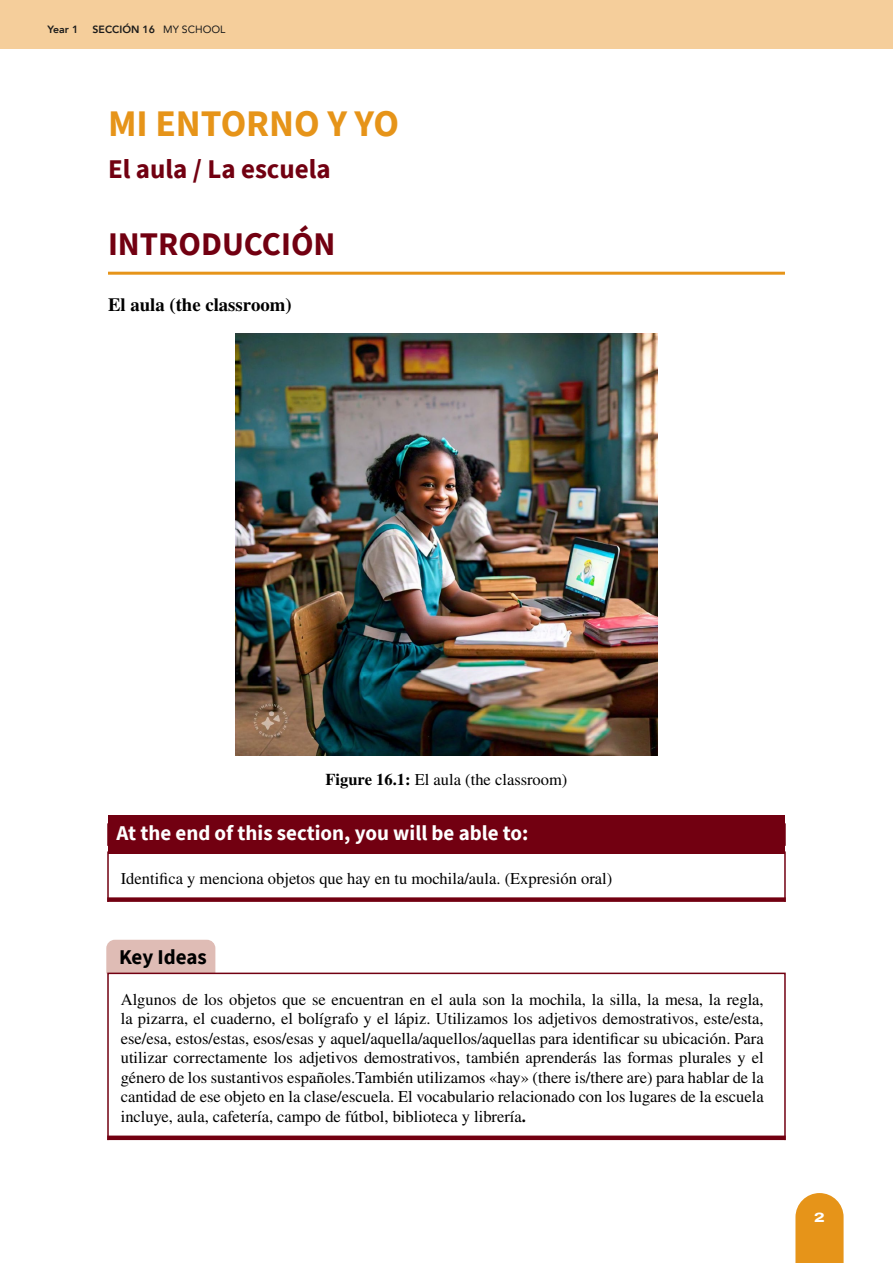
<style>
.page{position:relative;width:893px;height:1263px;background:#fff}
.page>*{position:absolute;margin:0;border:0;box-sizing:border-box;transform-origin:0 0}
.t1{font:700 37.5px "Source Sans Pro";color:#e69419}
.t2{font:700 33px "Source Sans Pro";color:#720011}
.t3{font:700 27px "Source Sans Pro";color:#720011}
.t4{font:700 21px "Source Sans Pro";color:#fff}
.t5{font:700 21px "Source Sans Pro";letter-spacing:-.005em;color:#000}
.t6{font:700 18.75px "STIX General";color:#000}
.t7{font:16.5px/19.5px "STIX General";color:#000;text-align:justify}
.t8{font:800 13.5px "Archivo Expanded";color:#fff}
.t9{font:800 10.5px "Avenir";color:#1a1a1a}
.s1{font-weight:400}
.s2{font-weight:700}
</style>
<div class="page">
<div style="left:0;top:0;width:893px;height:49px;background:#f5ce9b"></div>
<svg style="left:795px;top:1193px;width:49px;height:70px;background:#e89d2e"></svg>
<hr style="left:108px;top:272px;width:677px;height:3px;background:#e69419">
<div style="left:108px;top:815px;width:677px;height:39px;background:#720011"></div>
<div style="left:107px;top:897px;width:679px;height:5px;background:#720011"></div>
<div style="left:106px;top:940px;width:109px;height:33px;background:#dfbcb5"></div>
<div style="left:107px;top:972px;width:679px;height:169px;border:2px solid #720011"></div>
<div style="left:107px;top:1135px;width:679px;height:5px;background:#720011"></div>
<img style="left:235px;top:333px;width:423px;height:423px">
<p class="t9" style="left:48px;top:21px;width:32px">Year 1</p>
<p class="t9" style="left:93px;top:21px;width:134px">SECCIÓN 16 <span class="s1">MY SCHOOL</span></p>
<h1 class="t1" style="left:108px;top:98px;width:293px">MI ENTORNO Y YO</h1>
<h3 class="t3" style="left:108px;top:150px;width:224px">El aula / La escuela</h3>
<h2 class="t2" style="left:108px;top:221px;width:229px">INTRODUCCIÓN</h2>
<p class="t6" style="left:108px;top:291px;width:185px">El aula (the classroom)</p>
<p class="t7" style="left:326px;top:771px;width:243px"><span class="s2">Figure 16.1:</span> El aula (the classroom)</p>
<p class="t4" style="left:117px;top:819px;width:413px">At the end of this section, you will be able to:</p>
<p class="t7" style="left:121px;top:869px;width:493px">Identifica y menciona objetos que hay en tu mochila/aula. (Expresión oral)</p>
<p class="t5" style="left:119px;top:943px;width:89px">Key Ideas</p>
<p class="t7" style="left:121px;top:990px;width:644px">Algunos de los objetos que se encuentran en el aula son la mochila, la silla, la mesa, la regla, la pizarra, el cuaderno, el bolígrafo y el lápiz. Utilizamos los adjetivos demostrativos, este/esta, ese/esa, estos/estas, esos/esas y aquel/aquella/aquellos/aquellas para identificar su ubicación. Para utilizar correctamente los adjetivos demostrativos, también aprenderás las formas plurales y el género de los sustantivos españoles.También utilizamos «hay» (there is/there are) para hablar de la cantidad de ese objeto en la clase/escuela. El vocabulario relacionado con los lugares de la escuela incluye, aula, cafetería, campo de fútbol, biblioteca y librería<span class="s2">.</span></p>
<p class="t8" style="left:814px;top:1207px;width:12px">2</p>
</div>
